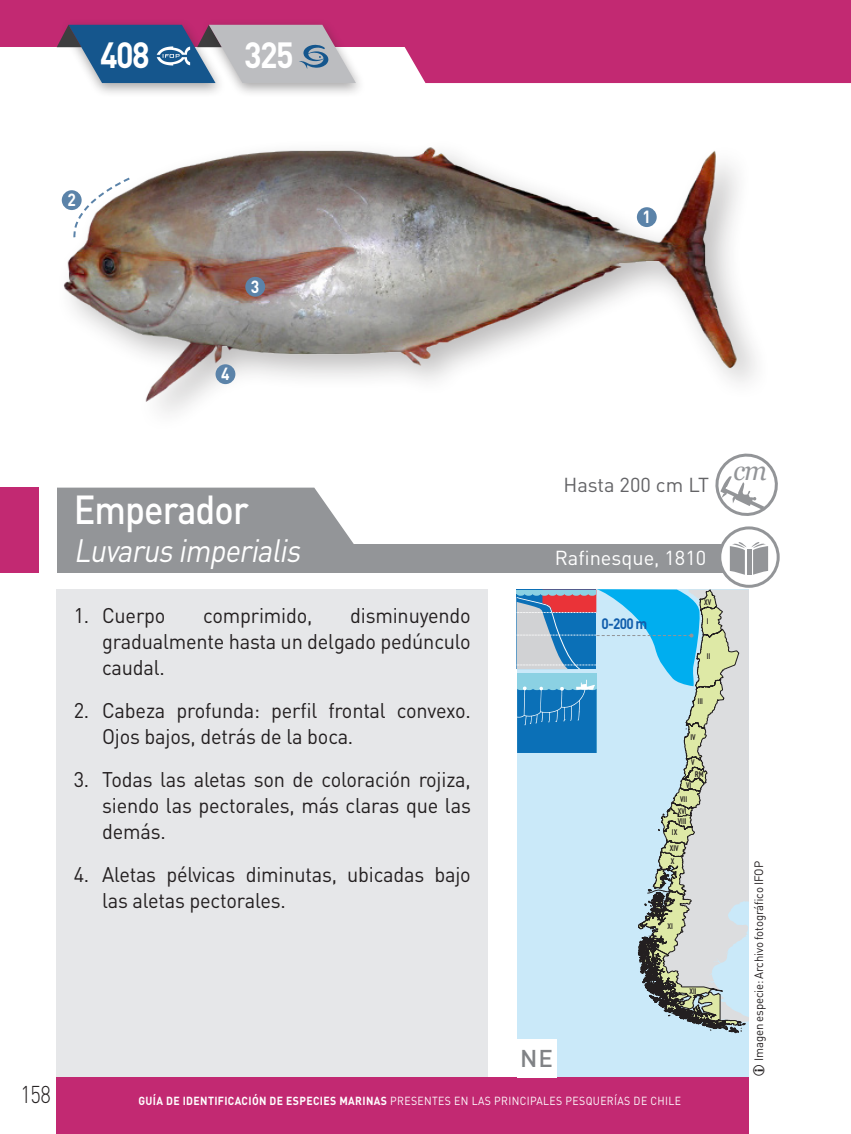
<style>
.page{position:relative;width:851px;height:1134px;background:#fff}
.page>*{position:absolute;margin:0;border:0;box-sizing:border-box;transform-origin:0 0}
.t1{font:500 40px "DIN Pro";letter-spacing:-.025em;color:#fff;scale:.9 1}
.t2{font:700 36px "DIN Pro";letter-spacing:-.05em;color:#fff;scale:.9 1}
.t3{font:italic 32px "DIN Pro";color:#fff;scale:.9 1}
.t4{font:italic 27px "Georgia";color:#939598;scale:.96 1}
.t5{font:300 24px "DIN Pro";color:#231f20;scale:.85 1}
.t6{font:500 24px "DIN Pro";color:#808285}
.t7{font:21px/26px "DIN Pro";letter-spacing:-.01em;color:#231f20;text-align:justify;scale:.95 1}
.t8{font:20px "DIN Pro";color:#fff}
.t9{font:20px "DIN Pro";color:#636366}
.t10{font:700 17.4px "DIN Pro";color:#fff;scale:.9 1}
.t11{font:700 15px "DIN Pro";color:#115eac;scale:.9 1}
.t12{font:12px "DIN Pro";letter-spacing:-.01em;color:#231f20;scale:.95 1}
.t13{font:11.6px "DIN Pro";letter-spacing:.035em;color:#fff;scale:.9 1}
.t14{font:700 8px/13.6px "DIN Pro";letter-spacing:-.01em;color:#231f20;scale:.75 1}
.s1{font-weight:700}
</style>
<div class="page">
<div style="left:57px;top:1077px;width:691px;height:57px;background:#c22972"></div>
<div style="left:0;top:0;width:850px;height:47px;background:#c22972"></div>
<div style="left:404px;top:47px;width:446px;height:36px;background:#c22972"></div>
<svg style="left:715px;top:453px;width:63px;height:63px"></svg>
<div style="left:0;top:544px;width:748px;height:29px;background:#939598"></div>
<div style="left:57px;top:488px;width:297px;height:56px;background:#939598"></div>
<svg style="left:719px;top:528px;width:59px;height:58px"></svg>
<div style="left:718px;top:526px;width:61px;height:62px;border:3px solid #939598;border-radius:50%"></div>
<svg style="left:729px;top:541px;width:39px;height:34px"></svg>
<div style="left:60px;top:18px;width:166px;height:80px;background:#231f20;opacity:.4"></div>
<div style="left:517px;top:590px;width:231px;height:487px;background:#cae9f9"></div>
<div style="left:517px;top:1039px;width:39px;height:38px;background:#fff"></div>
<div style="left:57px;top:590px;width:431px;height:487px;background:#e6e7e9"></div>
<div style="left:200px;top:18px;width:167px;height:80px;background:#231f20;opacity:.4"></div>
<svg style="left:57px;top:25px;width:299px;height:58px"></svg>
<div style="left:0;top:488px;width:57px;height:85px;background:#c22972"></div>
<div style="left:40px;top:484px;width:17px;height:92px;background:#fff"></div>
<svg style="left:516px;top:589px;width:232px;height:444px"></svg>
<img style="left:61px;top:147px;width:683px;height:262px">
<div style="left:245px;top:277px;width:20px;height:20px;background:#5b83a9;border-radius:50%"></div>
<div style="left:215px;top:364px;width:20px;height:20px;background:#5b83a9;border-radius:50%"></div>
<div style="left:62px;top:190px;width:20px;height:20px;background:#5b83a9;border-radius:50%"></div>
<div style="left:636px;top:207px;width:20px;height:20px;background:#5b83a9;border-radius:50%"></div>
<svg style="left:68px;top:176px;width:64px;height:63px"></svg>
<p class="t2" style="left:100px;top:31px;width:57px">408</p>
<p class="t2" style="left:244px;top:31px;width:57px">325</p>
<p class="t10" style="left:67px;top:188px;width:11px">2</p>
<p class="t10" style="left:251px;top:274px;width:11px">3</p>
<p class="t10" style="left:221px;top:362px;width:11px">4</p>
<p class="t10" style="left:642px;top:205px;width:11px">1</p>
<p class="t9" style="left:563px;top:471px;width:147px">Hasta 200 cm LT</p>
<p class="t1" style="left:74px;top:482px;width:196px">Emperador</p>
<p class="t3" style="left:74px;top:528px;width:261px">Luvarusimperialis</p>
<p class="t8" style="left:554px;top:544px;width:153px">Rafinesque, 1810</p>
<p class="t7" style="left:74px;top:601px;width:98px">1. Cuerpo</p>
<p class="t7" style="left:203px;top:601px;width:116px">comprimido,</p>
<p class="t7" style="left:102px;top:601px;width:389px;text-indent:248px">disminuyendo gradualmente hasta un delgado pedúnculo caudal.</p>
<p class="t7" style="left:102px;top:696px;width:389px;text-indent:-28px">2. Cabeza profunda: perfil frontal convexo.<br>Ojos bajos, detrás de la boca.</p>
<p class="t7" style="left:102px;top:765px;width:389px;text-indent:-28px">3. Todas las aletas son de coloración rojiza, siendo las pectorales, más claras que las demás.</p>
<p class="t7" style="left:102px;top:860px;width:389px;text-indent:-28px">4. Aletas pélvicas diminutas, ubicadas bajo las aletas pectorales.</p>
<p class="t6" style="left:520px;top:1042px;width:34px">NE</p>
<p class="t11" style="left:601px;top:614px;width:53px">0-200 m</p>
<p class="t14" style="left:704px;top:595px;width:11px">XV</p>
<p class="t14" style="left:706px;top:613px;width:4px">I</p>
<p class="t14" style="left:706px;top:649px;width:6px">II</p>
<p class="t14" style="left:697px;top:694px;width:9px">III</p>
<p class="t14" style="left:690px;top:730px;width:9px">IV</p>
<p class="t14" style="left:691px;top:755px;width:6px">V</p>
<p class="t14" style="left:680px;top:778px;width:17px;text-indent:6px">VI<br>VII</p>
<p class="t14" style="left:677px;top:814px;width:13px">VIII</p>
<p class="t14" style="left:669px;top:824px;width:13px;line-height:15.2px">IX<br>XIV</p>
<p class="t14" style="left:671px;top:854px;width:6px">X</p>
<p class="t14" style="left:694px;top:767px;width:13px">RM</p>
<p class="t14" style="left:677px;top:804px;width:13px">XVI</p>
<p class="t14" style="left:667px;top:919px;width:9px">XI</p>
<p class="t14" style="left:689px;top:984px;width:11px">XII</p>
<p class="t5" style="left:21px;top:1078px;width:37px">158</p>
<p class="t13" style="left:138px;top:1093px;width:604px"><span class="s1">GUÍA DE IDENTIFICACIÓN DE ESPECIES MARINAS</span> PRESENTES EN LAS PRINCIPALES PESQUERÍAS DE CHILE</p>
<p class="t4" style="left:733px;top:454px;width:36px">cm</p>
<p class="t12" style="left:750px;top:1061px;width:212px;rotate:-90deg">Imagen especie: Archivo fotográfico IFOP</p>
</div>
